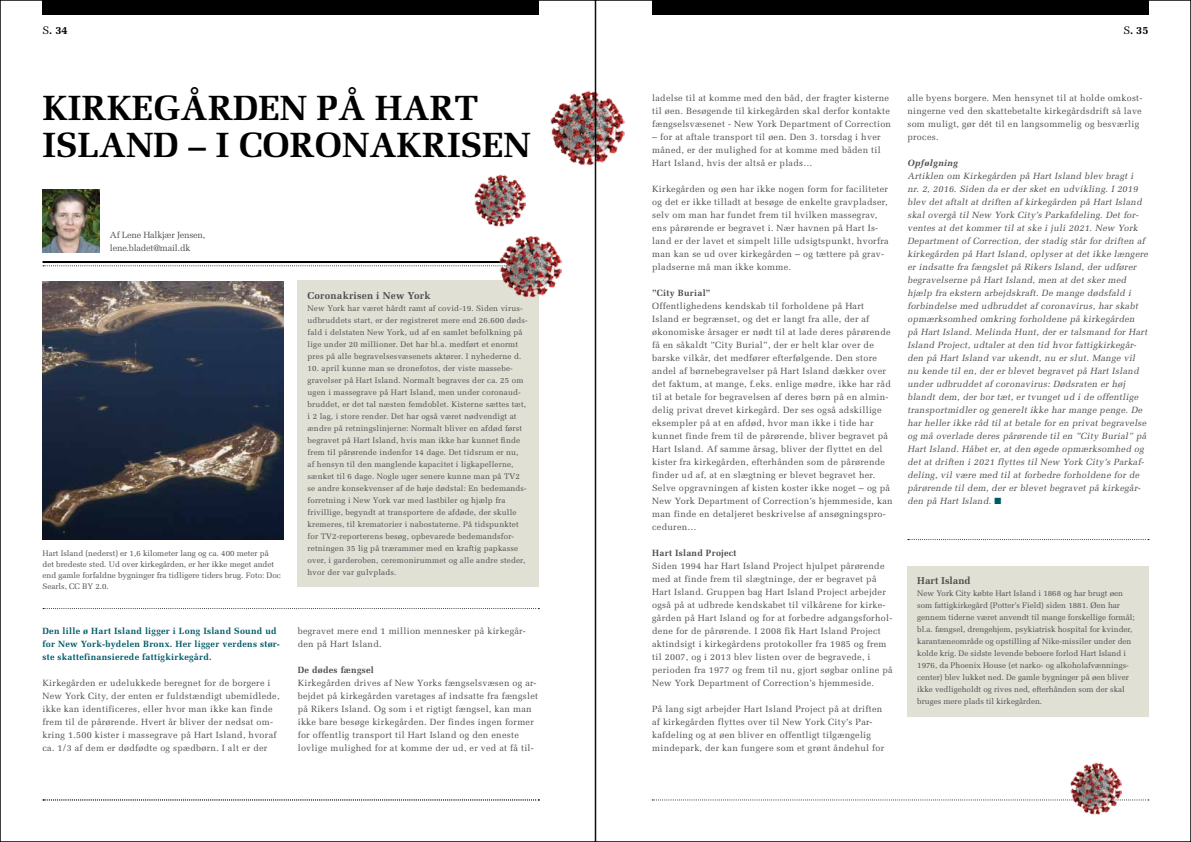
<style>
.page{position:relative;width:1191px;height:842px;background:#fff}
.page>*{position:absolute;margin:0;border:0;box-sizing:border-box;transform-origin:0 0}
.t1{font:700 35px/37px "Melior";color:#000}
.t2{font:700 11px "Melior";color:#000}
.t3{font:700 10px "Melior";letter-spacing:.02em;color:#4d4d4f}
.t4{font:700 10px "Melior";color:#4d4d4f}
.t5{font:9px/13px "Melior";letter-spacing:.03em;color:#4d4d4f}
.t6{font:italic 9px/13px "Melior";letter-spacing:.03em;color:#4d4d4f}
.t7{font:700 9px/13px "Melior";letter-spacing:.03em;color:#005a69}
.t8{font:700 9px "Melior";letter-spacing:.03em;color:#4d4d4f}
.t9{font:9px/13px "Melior";letter-spacing:-.02em;color:#4d4d4f}
.t10{font:italic 700 9px "Melior";letter-spacing:.03em;color:#4d4d4f}
.t11{font:8px/12px "Melior";letter-spacing:.02em;color:#4d4d4f}
.t12{font:8px/12px "Melior";color:#4d4d4f}
.s1{font-weight:400}
.s2{color:#005a69}
</style>
<div class="page">
<div style="left:43px;top:0;width:496px;height:14px;background:#000"></div>
<svg style="left:43px;top:799px;width:496px;height:1px"></svg>
<div style="left:652px;top:0;width:496px;height:14px;background:#000"></div>
<svg style="left:652px;top:799px;width:497px;height:1px"></svg>
<svg style="left:908px;top:539px;width:241px;height:1px"></svg>
<svg style="left:43px;top:608px;width:496px;height:1px"></svg>
<hr style="left:43px;top:261px;width:496px;height:2px;background:#000">
<svg style="left:43px;top:265px;width:457px;height:1px"></svg>
<img style="left:43px;top:281px;width:240px;height:258px">
<div style="left:907px;top:566px;width:241px;height:151px;background:#e1e0d5"></div>
<div style="left:298px;top:281px;width:241px;height:306px;background:#e1e0d5"></div>
<img style="left:43px;top:190px;width:56px;height:62px">
<img style="left:500px;top:235px;width:61px;height:62px">
<img style="left:550px;top:91px;width:74px;height:75px">
<img style="left:474px;top:175px;width:51px;height:51px">
<img style="left:1070px;top:763px;width:51px;height:51px">
<p class="t2" style="left:43px;top:23px;width:27px"><span class="s1">S</span>. 34</p>
<p class="t2" style="left:1123px;top:23px;width:27px"><span class="s1">S</span>. 35</p>
<h1 class="t1" style="left:43px;top:89px;width:490px">KIRKEGÅRDEN PÅ HART<br>ISLAND – I CORONAKRISEN</h1>
<p class="t9" style="left:110px;top:228px;width:97px">Af Lene Halkjær Jensen, lene.bladet@mail.dk</p>
<p class="t12" style="left:43px;top:548px;width:240px;line-height:11px">Hart Island (nederst) er 1,6 kilometer lang og ca. 400 meter på det bredeste sted. Ud over kirkegården, er her ikke meget andet end gamle forfaldne bygninger fra tidligere tiders brug. Foto: Doc Searls, CC BY 2.0.</p>
<p class="t7" style="left:43px;top:624px;width:239px">Den lille ø Hart Island ligger i Long Island Sound ud for New York-bydelen Bronx. Her ligger verdens stør&shy;ste skattefinansierede fattigkirkegård.</p>
<p class="t5" style="left:43px;top:676px;width:238px">Kirkegården er udelukkede beregnet for de borgere i New York City, der enten er fuldstændigt ubemidlede, ikke kan identificeres, eller hvor man ikke kan finde frem til de pårørende. Hvert år bliver der nedsat om&shy;kring 1.500 kister i massegrave på Hart Island, hvoraf ca. 1/3 af dem er dødfødte og spædbørn. I alt er der</p>
<p class="t3" style="left:307px;top:289px;width:125px">Coronakrisen i New York</p>
<p class="t11" style="left:307px;top:302px;width:222px">New York har været hårdt ramt af covid-19. Siden virus&shy;udbruddets start, er der registreret mere end 26.600 døds&shy;fald i delstaten New York, ud af en samlet befolkning på lige under 20 millioner. Det har bl.a. medført et enormt pres på alle begravelsesvæsenets aktører. I nyhederne d.</p>
<p class="t11" style="left:307px;top:362px;width:221px">10. april kunne man se dronefotos, der viste massebe&shy;gravelser på Hart Island. Normalt begraves der ca. 25 om ugen i massegrave på Hart Island, men under coronaud&shy;bruddet, er det tal næsten femdoblet. Kisterne sættes tæt, i 2 lag, i store render. Det har også været nødvendigt at ændre på retningslinjerne: Normalt bliver en afdød først begravet på Hart Island, hvis man ikke har kunnet finde frem til pårørende indenfor 14 dage. Det tidsrum er nu, af hensyn til den manglende kapacitet i ligkapellerne, sænket til 6 dage. Nogle uger senere kunne man på TV2 se andre konsekvenser af de høje dødstal: En bedemands&shy;forretning i New York var med lastbiler og hjælp fra frivillige, begyndt at transportere de afdøde, der skulle kremeres, til krematorier i nabostaterne. På tidspunktet for TV2-reporterens besøg, opbevarede bedemandsfor&shy;retningen 35 lig på trærammer med en kraftig papkasse over, i garderoben, ceremonirummet og alle andre steder, hvor der var gulvplads.</p>
<p class="t5" style="left:298px;top:624px;width:229px">begravet mere end 1 million mennesker på kirkegår&shy;den på Hart Island.</p>
<p class="t8" style="left:298px;top:664px;width:78px">De dødes fængsel</p>
<p class="t5" style="left:298px;top:676px;width:242px">Kirkegården drives af New Yorks fængselsvæsen og ar&shy;bejdet på kirkegården varetages af indsatte fra fængslet på Rikers Island. Og som i et rigtigt fængsel, kan man ikke bare besøge kirkegården. Der findes ingen former for offentlig transport til Hart Island og den eneste lovlige mulighed for at komme der ud, er ved at få til-</p>
<p class="t5" style="left:652px;top:91px;width:240px">ladelse til at komme med den båd, der fragter kisterne til øen. Besøgende til kirkegården skal derfor kontakte fængselsvæsenet - New York Department of Correction</p>
<p class="t5" style="left:652px;top:130px;width:230px;text-align:justify">– for at aftale transport til øen. Den 3. torsdag i hver måned, er der mulighed for at komme med båden til Hart Island, hvis der altså er plads…</p>
<p class="t5" style="left:652px;top:182px;width:238px">Kirkegården og øen har ikke nogen form for faciliteter og det er ikke tilladt at besøge de enkelte gravpladser, selv om man har fundet frem til hvilken massegrav, ens pårørende er begravet i. Nær havnen på Hart Is&shy;land er der lavet et simpelt lille udsigtspunkt, hvorfra man kan se ud over kirkegården – og tættere på grav&shy;pladserne må man ikke komme.</p>
<p class="t8" style="left:652px;top:287px;width:60px">”City Burial”</p>
<p class="t5" style="left:652px;top:299px;width:242px">Offentlighedens kendskab til forholdene på Hart Island er begrænset, og det er langt fra alle, der af økonomiske årsager er nødt til at lade deres pårørende få en såkaldt ”City Burial”, der er helt klar over de barske vilkår, det medfører efterfølgende. Den store andel af børnebegravelser på Hart Island dækker over det faktum, at mange, f.eks. enlige mødre, ikke har råd til at betale for begravelsen af deres børn på en almin&shy;delig privat drevet kirkegård. Der ses også adskillige eksempler på at en afdød, hvor man ikke i tide har kunnet finde frem til de pårørende, bliver begravet på Hart Island. Af samme årsag, bliver der flyttet en del kister fra kirkegården, efterhånden som de pårørende finder ud af, at en slægtning er blevet begravet her.<br>Selve opgravningen af kisten koster ikke noget – og på New York Department of Correction’s hjemmeside, kan man finde en detaljeret beskrivelse af ansøgningspro&shy;ceduren…</p>
<p class="t8" style="left:652px;top:547px;width:86px">Hart Island Project</p>
<p class="t5" style="left:652px;top:559px;width:242px">Siden 1994 har Hart Island Project hjulpet pårørende med at finde frem til slægtninge, der er begravet på Hart Island. Gruppen bag Hart Island Project arbejder også på at udbrede kendskabet til vilkårene for kirke&shy;gården på Hart Island og for at forbedre adgangsforhol&shy;dene for de pårørende. I 2008 fik Hart Island Project aktindsigt i kirkegårdens protokoller fra 1985 og frem til 2007, og i 2013 blev listen over de begravede, i perioden fra 1977 og frem til nu, gjort søgbar online på New York Department of Correction’s hjemmeside.</p>
<p class="t5" style="left:652px;top:702px;width:234px">På lang sigt arbejder Hart Island Project på at driften af kirkegården flyttes over til New York City’s Par&shy;kafdeling og at øen bliver en offentligt tilgængelig mindepark, der kan fungere som et grønt åndehul for</p>
<p class="t5" style="left:907px;top:91px;width:237px">alle byens borgere. Men hensynet til at holde omkost&shy;ningerne ved den skattebetalte kirkegårdsdrift så lave som muligt, gør dét til en langsommelig og besværlig proces.</p>
<p class="t10" style="left:907px;top:157px;width:52px">Opfølgning</p>
<p class="t6" style="left:907px;top:169px;width:244px">Artiklen om Kirkegården på Hart Island blev bragt i nr. 2, 2016. Siden da er der sket en udvikling. I 2019 blev det aftalt at driften af kirkegården på Hart Island skal overgå til New York City’s Parkafdeling. Det for&shy;ventes at det kommer til at ske i juli 2021. New York Department of Correction, der stadig står for driften af kirkegården på Hart Island, oplyser at det ikke længere er indsatte fra fængslet på Rikers Island, der udfører begravelserne på Hart Island, men at det sker med<br>hj ælp fra ekstern arbej dskraft. De mange dødsfald i forbindelse med udbruddet af coronavirus, har skabt opmærksomhed omkring forholdene på kirkegården på Hart Island. Melinda Hunt, der er talsmand for Hart Island Proj ect, udtaler at den tid hvor fattigkirkegår&shy;den på Hart Island var ukendt, nu er slut. Mange vil nu kende til en, der er blevet begravet på Hart Island under udbruddet af coronavirus: Dødsraten er høj blandt dem, der bor tæt, er tvunget ud i de offentlige transportmidler og generelt ikke har mange penge. De har heller ikke råd til at betale for en privat begravelse og må overlade deres pårørende til en ”City Burial” på Hart Island. Håbet er, at den øgede opmærksomhed og det at driften i 2021 flyttes til New York City’s Parkaf&shy;deling, vil være med til at forbedre forholdene for de pårørende til dem, der er blevet begravet på kirkegår&shy;den på Hart Island. <span class="s2">■</span></p>
<p class="t4" style="left:917px;top:575px;width:55px">Hart Island</p>
<p class="t12" style="left:917px;top:588px;width:219px">New York City købte Hart Island i 1868 og har brugt øen som fattigkirkegård (Potter’s Field) siden 1881. Øen har gennem tiderne været anvendt til mange forskellige formål; bl.a. fængsel, drengehjem, psykiatrisk hospital for kvinder, karantæneområde og opstilling af Nike-missiler under den kolde krig. De sidste levende beboere forlod Hart Island i 1976, da Phoenix House (et narko- og alkoholafvænnings&shy;center) blev lukket ned. De gamle bygninger på øen bliver ikke vedligeholdt og rives ned, efterhånden som der skal bruges mere plads til kirkegården.</p>
</div>
